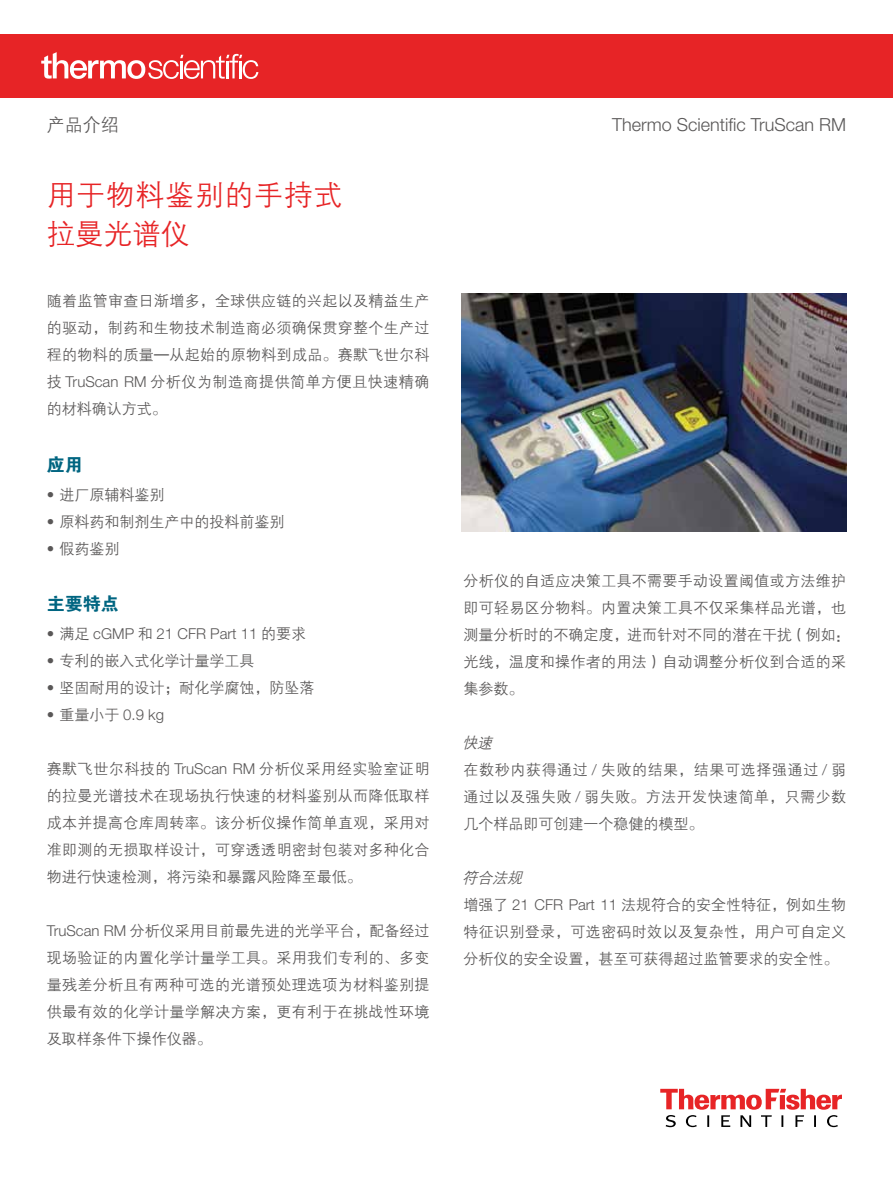
<style>
.page{position:relative;width:893px;height:1191px;background:#fff}
.page>*{position:absolute;margin:0;border:0;box-sizing:border-box;transform-origin:0 0}
.t1{font:28.5px/39.3px "FZZDXJW GB1 0";letter-spacing:.04em;color:#e72426}
.t2{font:300 18px "Helvetica Neue LT Std";color:#595757}
.t3{font:18px "FZDHTJW GB1 0";color:#006581}
.t4{font:18px "FZZDXJW GB1 0";color:#595757}
.t5{font:15px/27px "FZZDXJW GB1 0";letter-spacing:.02em;color:#595757;text-align:justify}
.t6{font:15px/27px "FZZDXJW GB1 0";color:#595757}
.t7{font:300 15px "Helvetica Neue LT Std";color:#595757}
.s1{font-family:"Helvetica Neue LT Std";font-weight:300}
.s2{font-family:"FZZDXJW GB1 0";font-weight:400}
.s3{font-style:italic}
</style>
<div class="page">
<div style="left:0;top:34px;width:893px;height:63px;background:#e72426"></div>
<svg style="left:41px;top:52px;width:217px;height:27px"></svg>
<img style="left:461px;top:293px;width:385px;height:238px">
<svg style="left:660px;top:1088px;width:182px;height:21px"></svg>
<svg style="left:666px;top:1115px;width:172px;height:12px"></svg>
<p class="t4" style="left:47px;top:115px;width:73px">产品介绍</p>
<p class="t2" style="left:612px;top:113px;width:236px">Thermo Scientific TruScan RM</p>
<h1 class="t1" style="left:47px;top:176px;width:297px">用于物料鉴别的手持式拉曼光谱仪</h1>
<p class="t5" style="left:47px;top:288px;width:384px">随着监管审查日渐增多，全球供应链的兴起以及精益生产的驱动，制药和生物技术制造商必须确保贯穿整个生产过程的物料的质量—从起始的原物料到成品。赛默飞世尔科技 <span class="s1">TruScan RM</span> 分析仪为制造商提供简单方便且快速精确的材料确认方式。</p>
<p class="t3" style="left:47px;top:455px;width:37px">应用</p>
<p class="t6" style="left:47px;top:481px;width:119px"><span class="s1">•</span> 进厂原辅料鉴别</p>
<p class="t6" style="left:47px;top:508px;width:239px"><span class="s1">•</span> 原料药和制剂生产中的投料前鉴别</p>
<p class="t5" style="left:47px;top:535px;width:74px"><span class="s1">•</span> 假药鉴别</p>
<p class="t3" style="left:47px;top:594px;width:73px">主要特点</p>
<p class="t7" style="left:47px;top:624px;width:261px">• <span class="s2">满足</span> cGMP <span class="s2">和</span> 21 CFR Part 11 <span class="s2">的要求</span></p>
<p class="t6" style="left:47px;top:647px;width:209px"><span class="s1">•</span> 专利的嵌入式化学计量学工具</p>
<p class="t6" style="left:47px;top:674px;width:269px"><span class="s1">•</span> 坚固耐用的设计；耐化学腐蚀，防坠落</p>
<p class="t7" style="left:47px;top:705px;width:119px">• <span class="s2">重量小于</span> 0.9 kg</p>
<p class="t5" style="left:47px;top:755px;width:384px">赛默飞世尔科技的 <span class="s1">TruScan RM</span> 分析仪采用经实验室证明的拉曼光谱技术在现场执行快速的材料鉴别从而降低取样成本并提高仓库周转率。该分析仪操作简单直观，采用对准即测的无损取样设计，可穿透透明密封包装对多种化合物进行快速检测，将污染和暴露风险降至最低。</p>
<p class="t5" style="left:47px;top:917px;width:384px"><span class="s1">TruScan RM</span> 分析仪采用目前最先进的光学平台，配备经过现场验证的内置化学计量学工具。采用我们专利的、多变量残差分析且有两种可选的光谱预处理选项为材料鉴别提供最有效的化学计量学解决方案，更有利于在挑战性环境及取样条件下操作仪器。</p>
<p class="t5" style="left:463px;top:568px;width:388px;text-align:left">分析仪的自适应决策工具不需要手动设置阈值或方法维护即可轻易区分物料。内置决策工具不仅采集样品光谱，也测量分析时的不确定度，进而针对不同的潜在干扰（例如：光线，温度和操作者的用法）自动调整分析仪到合适的采集参数。</p>
<p class="t5" style="left:462px;top:730px;width:386px;text-align:left"><span class="s3">快速<br></span>在数秒内获得通过 <span class="s1">/</span> 失败的结果，结果可选择强通过 <span class="s1">/</span> 弱通过以及强失败 <span class="s1">/</span> 弱失败。方法开发快速简单，只需少数几个样品即可创建一个稳健的模型。</p>
<p class="t6" style="left:462px;top:865px;width:386px"><span class="s3">符合法规<br></span>增强了 <span class="s1">21 CFR Part 11</span> 法规符合的安全性特征，例如生物特征识别登录，可选密码时效以及复杂性，用户可自定义分析仪的安全设置，甚至可获得超过监管要求的安全性。</p>
</div>
